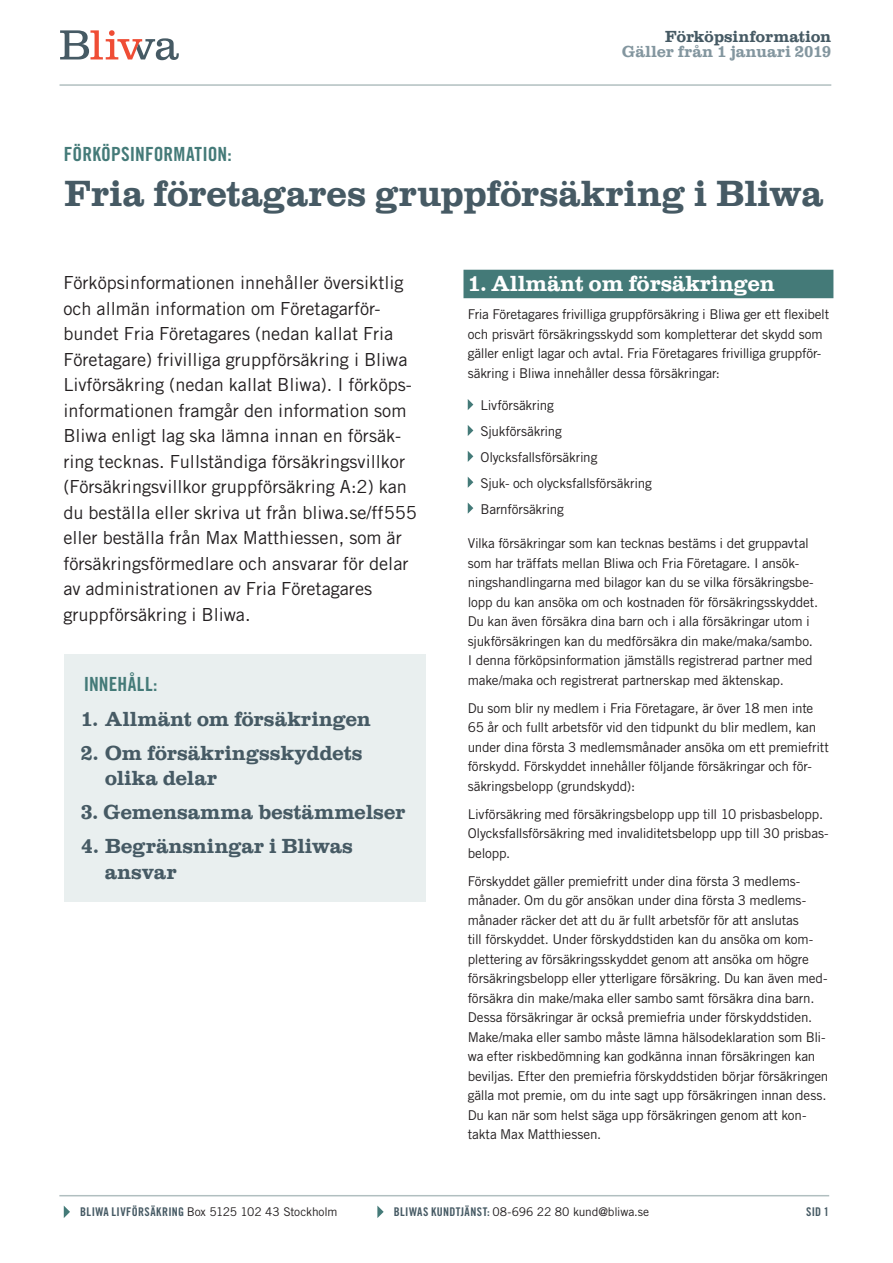
<style>
.page{position:relative;width:893px;height:1263px;background:#fff}
.page>*{position:absolute;margin:0;border:0;box-sizing:border-box;transform-origin:0 0}
.Rubrik_Clerendon{font:700 37.5px "Clarendon Com";letter-spacing:-.01em;color:#465a64}
.Grönrubrik{font:700 22.5px "Clarendon Com";letter-spacing:-.01em;color:#fff}
.Rubrik_Clerendon-2{font:700 21px/25.5px "Clarendon Com";letter-spacing:-.005em;color:#465a64}
.Grön_versalrubrik_li{font:19.5px "Trade Gothic LT Std Bd Cn 20";letter-spacing:.005em;color:#447a78}
.Ingress{font:18px/25.5px "Trade Gothic LT Std";color:#231f20}
.Rubrik_Clerendon-3{font:700 16.5px "Clarendon Com";color:#83969f}
.Rubrik_Clerendon-4{font:700 16.5px "Clarendon Com";letter-spacing:-.02em;color:#465a64}
.Bröd{font:13.5px/19.5px "Trade Gothic LT Std";letter-spacing:-.015em;color:#231f20}
.Bröd_första_raden{font:13.5px/19.5px "Trade Gothic LT Std";letter-spacing:-.015em;color:#231f20}
.Bröd_Punktlista{font:13.5px "Trade Gothic LT Std";letter-spacing:-.015em;color:#231f20}
.t1{font:12px "Trade Gothic LT Std";letter-spacing:-.01em;color:#231f20}
.t2{font:12px "Trade Gothic LT Std Bd Cn 20";color:#465a64}
.s1{font-family:"Trade Gothic LT Std Bd Cn 20";color:#465a64}
</style>
<div class="page">
<svg style="left:64px;top:1206px;width:6px;height:12px"></svg>
<svg style="left:377px;top:1205px;width:7px;height:13px"></svg>
<hr style="left:59px;top:1195px;width:770px;height:1px;background:#b1bfc0">
<div style="left:463px;top:270px;width:370px;height:28px;background:#447a78"></div>
<svg style="left:468px;top:399px;width:5px;height:11px"></svg>
<svg style="left:468px;top:425px;width:5px;height:11px"></svg>
<svg style="left:468px;top:451px;width:5px;height:11px"></svg>
<svg style="left:468px;top:477px;width:5px;height:11px"></svg>
<svg style="left:468px;top:503px;width:5px;height:11px"></svg>
<div style="left:64px;top:654px;width:361px;height:247px;background:#e9efef"></div>
<svg style="left:60px;top:30px;width:119px;height:30px"></svg>
<hr style="left:60px;top:84px;width:771px;height:2px;background:#b1bfc0">
<p class="Rubrik_Clerendon-4" style="left:665px;top:28px;width:168px">Förköpsinformation</p>
<p class="Rubrik_Clerendon-3" style="left:622px;top:43px;width:211px">Gäller från 1 januari 2019</p>
<p class="Grön_versalrubrik_li" style="left:64px;top:143px;width:169px">FÖRKÖPSINFORMATION:</p>
<p class="Rubrik_Clerendon" style="left:64px;top:172px;width:761px">Fria företagares gruppförsäkring i Bliwa</p>
<p class="Ingress" style="left:63px;top:270px;width:355px">Förköpsinformationen innehåller översiktlig och allmän information om Företagarför&shy;bundet Fria Företagares (nedan kallat Fria Företagare) frivilliga gruppförsäkring i Bliwa Livförsäkring (nedan kallat Bliwa). I förköps&shy;informationen framgår den information som Bliwa enligt lag ska lämna innan en försäk&shy;ring tecknas. Fullständiga försäkringsvillkor (Försäkringsvillkor gruppförsäkring A:2) kan du beställa eller skriva ut från bliwa.se/ff555 eller beställa från Max Matthiessen, som är försäkringsförmedlare och ansvarar för delar av administrationen av Fria Företagares gruppförsäkring i Bliwa.</p>
<p class="Grön_versalrubrik_li" style="left:84px;top:672px;width:75px">INNEHÅLL:</p>
<p class="Rubrik_Clerendon-2" style="left:81px;top:705px;width:292px">1. Allmänt om försäkringen</p>
<p class="Rubrik_Clerendon-2" style="left:105px;top:739px;width:259px;text-indent:-24px">2. Om försäkringsskyddets olika delar</p>
<p class="Rubrik_Clerendon-2" style="left:81px;top:799px;width:326px">3. Gemensamma bestämmelser</p>
<p class="Rubrik_Clerendon-2" style="left:105px;top:833px;width:250px;text-indent:-24px">4. Begränsningar i Bliwas ansvar</p>
<p class="Grönrubrik" style="left:468px;top:271px;width:309px">1. Allmänt om försäkringen</p>
<p class="Bröd_första_raden" style="left:468px;top:305px;width:363px">Fria Företagares frivilliga gruppförsäkring i Bliwa ger ett flexibelt och prisvärt försäkringsskydd som kompletterar det skydd som gäller enligt lagar och avtal. Fria Företagares frivilliga gruppför&shy;säkring i Bliwa innehåller dessa försäkringar:</p>
<p class="Bröd_Punktlista" style="left:480px;top:397px;width:75px">Livförsäkring</p>
<p class="Bröd_Punktlista" style="left:480px;top:423px;width:83px">Sjukförsäkring</p>
<p class="Bröd_Punktlista" style="left:480px;top:449px;width:118px">Olycksfallsförsäkring</p>
<p class="Bröd_Punktlista" style="left:480px;top:475px;width:173px">Sjuk- och olycksfallsförsäkring</p>
<p class="Bröd_Punktlista" style="left:480px;top:501px;width:85px">Barnförsäkring</p>
<p class="Bröd" style="left:468px;top:533px;width:352px">Vilka försäkringar som kan tecknas bestäms i det gruppavtal som har träffats mellan Bliwa och Fria Företagare. I ansök&shy;ningshandlingarna med bilagor kan du se vilka försäkringsbe&shy;lopp du kan ansöka om och kostnaden för försäkringsskyddet.<br>Du kan även försäkra dina barn och i alla försäkringar utom i sjukförsäkringen kan du medförsäkra din make/maka/sambo.<br>I denna förköpsinformation jämställs registrerad partner med make/maka och registrerat partnerskap med äktenskap.</p>
<p class="Bröd" style="left:468px;top:698px;width:363px">Du som blir ny medlem i Fria Företagare, är över 18 men inte 65 år och fullt arbetsför vid den tidpunkt du blir medlem, kan under dina första 3 medlemsmånader ansöka om ett premiefritt förskydd. Förskyddet innehåller följande försäkringar och för&shy;säkringsbelopp (grundskydd):</p>
<p class="Bröd" style="left:468px;top:804px;width:362px">Livförsäkring med försäkringsbelopp upp till 10 prisbasbelopp.<br>Olycksfallsförsäkring med invaliditetsbelopp upp till 30 prisbas&shy;belopp.</p>
<p class="Bröd" style="left:468px;top:871px;width:362px">Förskyddet gäller premiefritt under dina första 3 medlems&shy;månader. Om du gör ansökan under dina första 3 medlems&shy;månader räcker det att du är fullt arbetsför för att anslutas<br>till förskyddet. Under förskyddstiden kan du ansöka om kom&shy;plettering av försäkringsskyddet genom att ansöka om högre försäkringsbelopp eller ytterligare försäkring. Du kan även med&shy;försäkra din make/maka eller sambo samt försäkra dina barn.<br>Dessa försäkringar är också premiefria under förskyddstiden.<br>Make/maka eller sambo måste lämna hälsodeklaration som Bli&shy;wa efter riskbedömning kan godkänna innan försäkringen kan beviljas. Efter den premiefria förskyddstiden börjar försäkringen gälla mot premie, om du inte sagt upp försäkringen innan dess.<br>Du kan när som helst säga upp försäkringen genom att kon&shy;takta Max Matthiessen.</p>
<p class="t1" style="left:80px;top:1204px;width:259px"><span class="s1">BLIWA LIVFÖRSÄKRING</span> Box 5125 102 43 Stockholm</p>
<p class="t1" style="left:394px;top:1204px;width:257px"><span class="s1">BLIWAS KUNDTJÄNST:</span> 08-696 22 80 kund@bliwa.se</p>
<p class="t2" style="left:806px;top:1204px;width:25px">SID 1</p>
</div>
